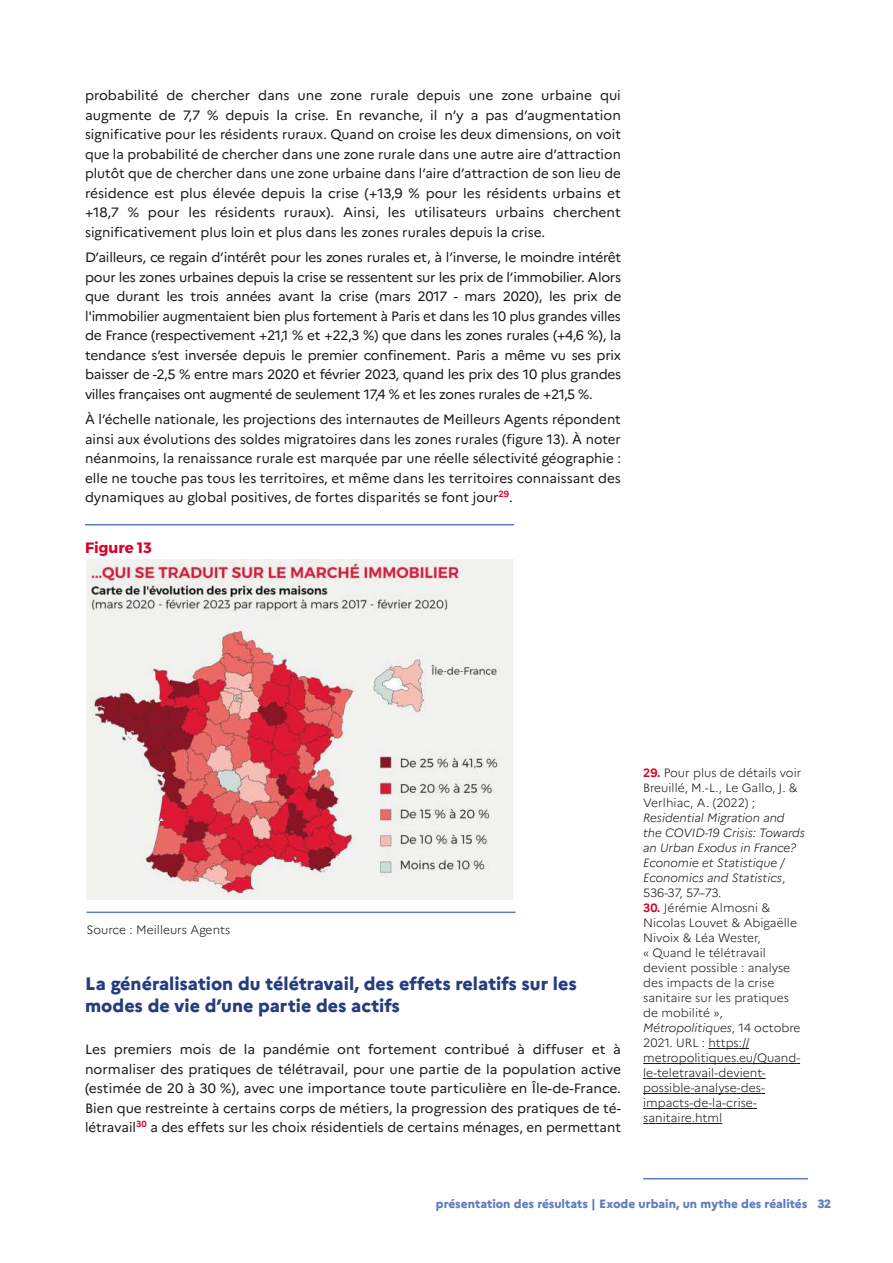
<style>
.page{position:relative;width:893px;height:1263px;background:#fff}
.page>*{position:absolute;margin:0;border:0;box-sizing:border-box;transform-origin:0 0}
.t1{font:800 18px/22.5px "Marianne";color:#253d7e}
.t2{font:15px "Trueno Bd";color:#d90326}
.t3{font:13.5px/19.5px "Marianne";letter-spacing:-.005em;color:#181715;text-align:justify}
.t4{font:300 12px/15px "Marianne";color:#181715}
.t5{font:italic 300 12px/15px "Marianne";letter-spacing:-.005em;color:#181715}
.t6{font:800 12px "Marianne";color:#5f7cbd}
.s1{font-weight:700;color:#d90326}
.s2{font-style:normal}
.s3{font-style:italic}
</style>
<div class="page">
<hr style="left:643px;top:1178px;width:165px;height:1px;background:#5f7cbd">
<svg style="left:708px;top:1048px;width:41px;height:1px"></svg>
<svg style="left:643px;top:1063px;width:157px;height:1px"></svg>
<svg style="left:643px;top:1078px;width:123px;height:1px"></svg>
<svg style="left:643px;top:1093px;width:122px;height:1px"></svg>
<svg style="left:643px;top:1108px;width:114px;height:1px"></svg>
<svg style="left:643px;top:1123px;width:79px;height:1px"></svg>
<hr style="left:85px;top:524px;width:429px;height:1px;background:#5f7cbd">
<hr style="left:87px;top:911px;width:429px;height:2px;background:#5f7cbd">
<img style="left:87px;top:560px;width:426px;height:340px">
<p class="t3" style="left:85px;top:85px;width:537px">probabilité de chercher dans une zone rurale depuis une zone urbaine qui augmente de 7,7 % depuis la crise. En revanche, il n’y a pas d’augmentation significative pour les résidents ruraux. Quand on croise les deux dimensions, on voit que la probabilité de chercher dans une zone rurale dans une autre aire d’attraction plutôt que de chercher dans une zone urbaine dans l’aire d’attraction de son lieu de résidence est plus élevée depuis la crise (+13,9 % pour les résidents urbains et +18,7 % pour les résidents ruraux). Ainsi, les utilisateurs urbains cherchent significativement plus loin et plus dans les zones rurales depuis la crise.</p>
<p class="t3" style="left:85px;top:247px;width:538px">D’ailleurs, ce regain d’intérêt pour les zones rurales et, à l’inverse, le moindre intérêt pour les zones urbaines depuis la crise se ressentent sur les prix de l’immobilier. Alors que durant les trois années avant la crise (mars 2017 - mars 2020), les prix de l'immobilier augmentaient bien plus fortement à Paris et dans les 10 plus grandes villes de France (respectivement +21,1 % et +22,3 %) que dans les zones rurales (+4,6 %), la tendance s’est inversée depuis le premier confinement. Paris a même vu ses prix baisser de -2,5 % entre mars 2020 et février 2023, quand les prix des 10 plus grandes villes françaises ont augmenté de seulement 17,4 % et les zones rurales de +21,5 %.</p>
<p class="t3" style="left:85px;top:409px;width:537px">À l’échelle nationale, les projections des internautes de Meilleurs Agents répondent ainsi aux évolutions des soldes migratoires dans les zones rurales (figure 13). À noter néanmoins, la renaissance rurale est marquée par une réelle sélectivité géographie : elle ne touche pas tous les territoires, et même dans les territoires connaissant des dynamiques au global positives, de fortes disparités se font jour<sup>29</sup>.</p>
<p class="t2" style="left:85px;top:538px;width:68px">Figure 13</p>
<p class="t4" style="left:87px;top:922px;width:145px">Source : Meilleurs Agents</p>
<h1 class="t1" style="left:85px;top:971px;width:493px">La généralisation du télétravail, des effets relatifs sur les modes de vie d’une partie des actifs</h1>
<p class="t3" style="left:85px;top:1039px;width:537px">Les premiers mois de la pandémie ont fortement contribué à diffuser et à normaliser des pratiques de télétravail, pour une partie de la population active (estimée de 20 à 30 %), avec une importance toute particulière en Île-de-France.<br>Bien que restreinte à certains corps de métiers, la progression des pratiques de té&shy;létravail<sup>30</sup> a des effets sur les choix résidentiels de certains ménages, en permettant</p>
<p class="t4" style="left:643px;top:764px;width:160px"><span class="s1">29.</span> Pour plus de détails voir<br>Breuillé, M.-L., Le Gallo, J. &amp;<br>Verlhiac, A. (2022) ;</p>
<p class="t5" style="left:643px;top:809px;width:163px">Residential Migration and the COVID-19 Crisis: Towards an Urban Exodus in France?<br>Economie et Statistique /<br>Economics and Statistics<span class="s2">,<br>536-37, 57–73.</span></p>
<p class="t4" style="left:643px;top:899px;width:159px"><span class="s1">30.</span> Jérémie Almosni &amp;<br>Nicolas Louvet &amp; Abigaëlle<br>Nivoix &amp; Léa Wester,<br>« Quand le télétravail devient possible : analyse des impacts de la crise sanitaire sur les pratiques de mobilité »,<br><span class="s3">Métropolitiques</span>, 14 octobre<br>2021. URL : https:// metropolitiques.eu/Quand&shy;le-teletravail-devient&shy;possible-analyse-des&shy;impacts-de-la-crise&shy;sanitaire.html</p>
<p class="t6" style="left:436px;top:1194px;width:397px">présentation des résultats | Exode urbain, un mythe des réalités 32</p>
</div>
